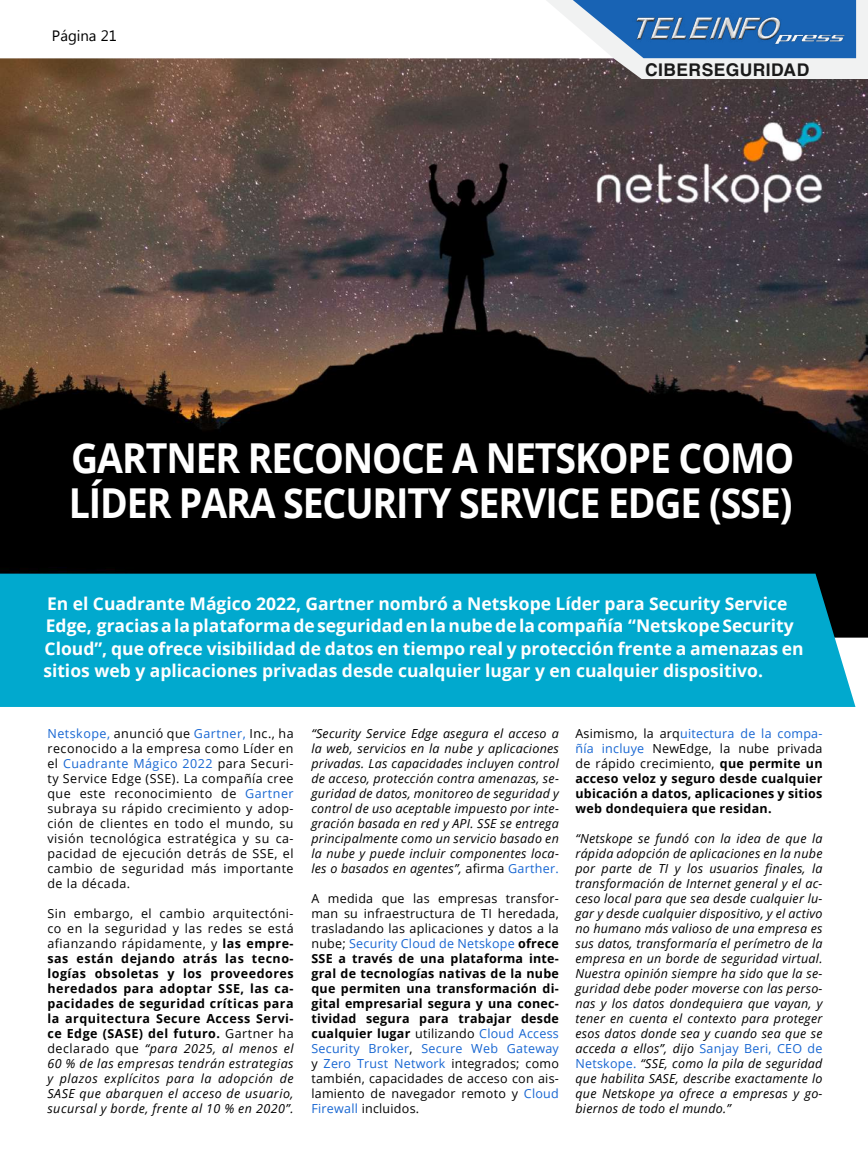
<style>
.page{position:relative;width:868px;height:1169px;background:#fff}
.page>*{position:absolute;margin:0;border:0;box-sizing:border-box;transform-origin:0 0}
.t1{font:700 41.25px/45px "Open Sans";letter-spacing:-.03em;color:#fff;scale:.91 1}
.t2{font:700 17.5px/22.5px "Open Sans";color:#fff}
.t3{font:700 17.5px "Helvetica LT Std";letter-spacing:.025em;color:#1a1a1a}
.t4{font:15px "Myanmar Text";color:#000}
.t5{font:italic 12.5px/15px "Open Sans";letter-spacing:.02em;color:#000;text-align:justify}
.t6{font:12.5px/15px "Open Sans";letter-spacing:.03em;color:#000;text-align:justify}
.t7{font:700 12.5px/15px "Open Sans";letter-spacing:.03em;color:#000;text-align:justify}
.s1{color:#1766d2}
.s2{font-weight:400}
.s3{font-weight:400;font-style:italic}
.s4{font-style:normal}
.s5{font-style:normal;color:#1766d2}
.s6{font-weight:700}
.s7{font-weight:400;color:#1766d2}
</style>
<div class="page">
<svg style="left:547px;top:0;width:321px;height:58px"></svg>
<img style="left:632px;top:10px;width:216px;height:48px">
<img style="left:0;top:58px;width:868px;height:580px">
<div style="left:0;top:574px;width:855px;height:133px;background:#01a9ce"></div>
<p class="t4" style="left:52px;top:27px;width:66px">Página 21</p>
<h2 class="t3" style="left:645px;top:59px;width:166px">CIBERSEGURIDAD</h2>
<h1 class="t1" style="left:69px;top:434px;width:798px">GARTNER RECONOCE A NETSKOPE COMO<br>LÍDER PARA SECURITY SERVICE EDGE (SSE)</h1>
<p class="t2" style="left:43px;top:592px;width:762px">En el Cuadrante Mágico 2022, Gartner nombró a Netskope Líder para Security Service Edge, gracias a la plataforma de seguridad en la nube de la compañía “Netskope Security Cloud”, que ofrece visibilidad de datos en tiempo real y protección frente a amenazas en sitios web y aplicaciones privadas desde cualquier lugar y en cualquier dispositivo.</p>
<p class="t6" style="left:47px;top:725px;width:248px"><span class="s1">Netskope,</span> anunció que <span class="s1">Gartner,</span> Inc., ha reconocido a la empresa como Líder en el <span class="s1">Cuadrante Mágico 2022</span> para Securi&shy;ty Service Edge (SSE). La compañía cree que este reconocimiento de <span class="s1">Gartner </span>subraya su rápido crecimiento y adop&shy;ción de clientes en todo el mundo, su visión tecnológica estratégica y su ca&shy;pacidad de ejecución detrás de SSE, el cambio de seguridad más importante de la década.</p>
<p class="t7" style="left:47px;top:905px;width:248px"><span class="s2">Sin embargo, el cambio arquitectóni&shy;co en la seguridad y las redes se está afianzando rápidamente, y</span> las empre&shy;sas están dejando atrás las tecno&shy;logías obsoletas y los proveedores heredados para adoptar SSE, las ca&shy;pacidades de seguridad críticas para la arquitectura Secure Access Servi&shy;ce Edge (SASE) del futuro. <span class="s2">Gartner ha declarado que</span> <span class="s3">“para 2025, al menos el 60 % de las empresas tendrán estrategias y plazos explícitos para la adopción de SASE que abarquen el acceso de usuario, sucursal y borde, frente al 10 % en 2020”.</span></p>
<p class="t5" style="left:311px;top:725px;width:249px">“Security Service Edge asegura el acceso a la web, servicios en la nube y aplicaciones privadas. Las capacidades incluyen control de acceso, protección contra amenazas, se&shy;guridad de datos, monitoreo de seguridad y control de uso aceptable impuesto por inte&shy;gración basada en red y API. SSE se entrega principalmente como un servicio basado en la nube y puede incluir componentes loca&shy;les o basados en agentes”, <span class="s4">afirma</span> <span class="s5">Garther.</span></p>
<p class="t6" style="left:311px;top:890px;width:249px">A medida que las empresas transfor&shy;man su infraestructura de TI heredada, trasladando las aplicaciones y datos a la nube; <span class="s1">Security Cloud de Netskope</span> <span class="s6">ofrece SSE a través de una plataforma inte&shy;gral de tecnologías nativas de la nube que permiten una transformación di&shy;gital empresarial segura y una conec&shy;tividad segura para trabajar desde cualquier lugar</span> utilizando <span class="s1">Cloud Access Security Broker</span>, <span class="s1">Secure Web Gateway </span>y <span class="s1">Zero Trust Network</span> integrados; como también, capacidades de acceso con ais&shy;lamiento de navegador remoto y <span class="s1">Cloud Firewall</span> incluidos.</p>
<p class="t7" style="left:575px;top:725px;width:248px"><span class="s2">Asimismo, la arq</span><span class="s7">uitectura de la compa&shy;ñía incluye</span> <span class="s2">NewEdge, la nube privada de rápido crecimiento,</span> que permite un acceso veloz y seguro desde cualquier ubicación a datos, aplicaciones y sitios web dondequiera que residan.</p>
<p class="t5" style="left:575px;top:830px;width:248px">“Netskope se fundó con la idea de que la rápida adopción de aplicaciones en la nube por parte de TI y los usuarios finales, la transformación de Internet general y el ac&shy;ceso local para que sea desde cualquier lu&shy;gar y desde cualquier dispositivo, y el activo no humano más valioso de una empresa es sus datos, transformaría el perímetro de la empresa en un borde de seguridad virtual.<br>Nuestra opinión siempre ha sido que la se&shy;guridad debe poder moverse con las perso&shy;nas y los datos dondequiera que vayan, y tener en cuenta el contexto para proteger esos datos donde sea y cuando sea que se acceda a ellos”, dijo <span class="s5">Sanjay Beri, CEO de Netskope.</span> “SSE, como la pila de seguridad que habilita SASE, describe exactamente lo que Netskope ya ofrece a empresas y go&shy;biernos de todo el mundo.”</p>
</div>
